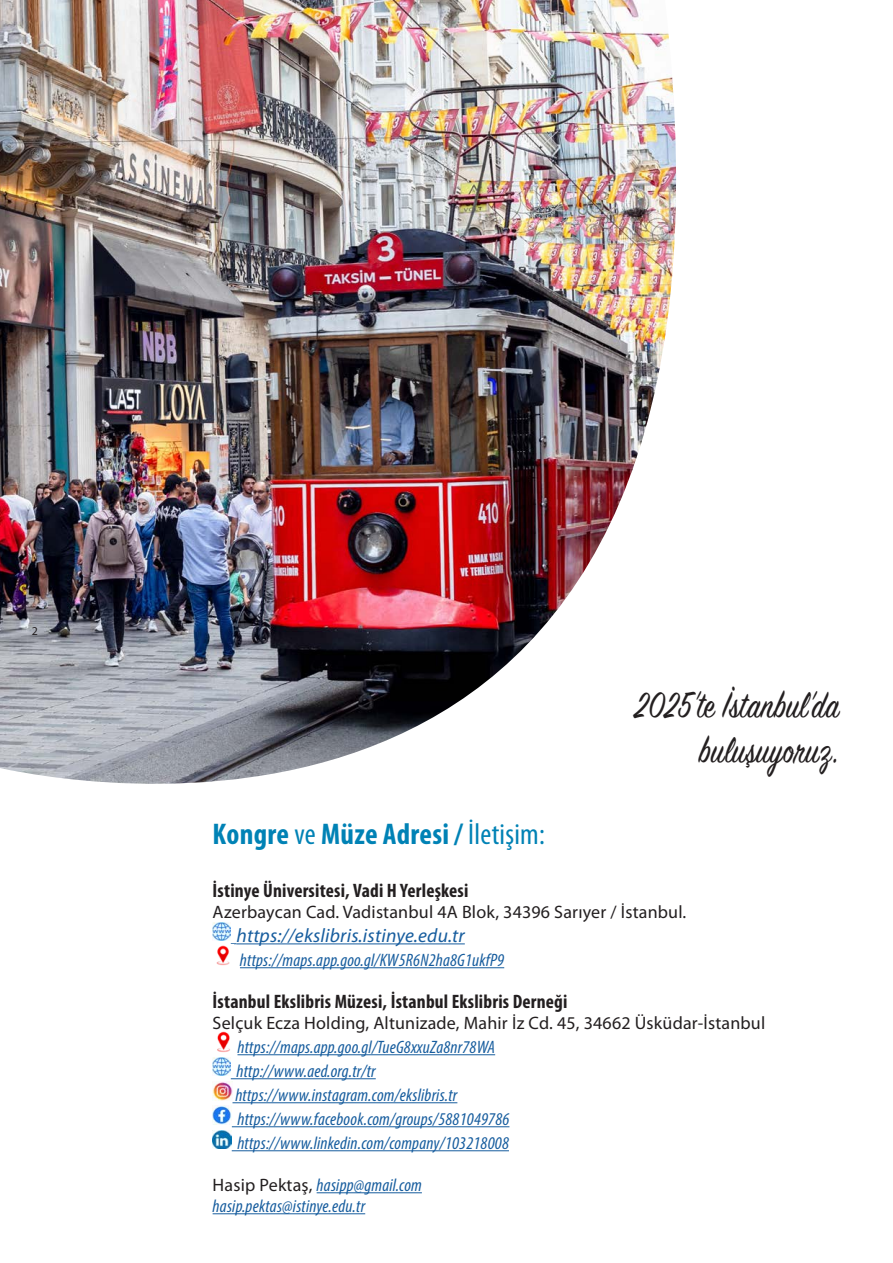
<style>
.page{position:relative;width:893px;height:1263px;background:#fff}
.page>*{position:absolute;margin:0;border:0;box-sizing:border-box;transform-origin:0 0}
.t1{font:40.5px/45px "Sign Painter House Script";letter-spacing:.02em;color:#231f20;text-align:right;scale:.8 1}
.t2{font:700 condensed 30px "Myriad Pro";letter-spacing:.01em;color:#0082b5}
.t3{font:700 condensed 19.5px "Myriad Pro";letter-spacing:.01em;color:#231f20}
.t4{font:italic 19.5px "Myriad Pro";letter-spacing:.01em;color:#175d9e}
.t5{font:italic condensed 18px "Myriad Pro";letter-spacing:.01em;color:#175d9e}
.t6{font:18px "Myriad Pro";letter-spacing:.01em;color:#231f20}
.t7{font:12px "Myriad Pro";color:#231f20}
.s1{font-weight:400}
.s2{font-style:normal;font-stretch:normal;color:#231f20}
</style>
<div class="page">
<hr style="left:236px;top:943px;width:229px;height:1px;background:#175d9e">
<hr style="left:240px;top:967px;width:264px;height:1px;background:#175d9e">
<hr style="left:237px;top:1054px;width:258px;height:1px;background:#175d9e">
<hr style="left:231px;top:1078px;width:145px;height:1px;background:#175d9e">
<hr style="left:232px;top:1102px;width:225px;height:1px;background:#175d9e">
<hr style="left:232px;top:1126px;width:277px;height:1px;background:#175d9e">
<hr style="left:232px;top:1150px;width:277px;height:1px;background:#175d9e">
<hr style="left:317px;top:1192px;width:105px;height:1px;background:#175d9e">
<hr style="left:213px;top:1213px;width:152px;height:1px;background:#175d9e">
<img style="left:213px;top:922px;width:18px;height:19px">
<img style="left:216px;top:945px;width:14px;height:20px">
<img style="left:217px;top:1031px;width:13px;height:21px">
<img style="left:213px;top:1057px;width:18px;height:19px">
<img style="left:213px;top:1081px;width:19px;height:20px">
<img style="left:213px;top:1105px;width:19px;height:20px">
<img style="left:213px;top:1130px;width:19px;height:19px">
<img style="left:0;top:0;width:676px;height:784px">
<p class="t7" style="left:32px;top:623px;width:8px">2</p>
<p class="t1" style="left:634px;top:686px;width:257px">2025’te İstanbul’da buluşuyoruz.</p>
<p class="t2" style="left:213px;top:816px;width:334px">Kongre <span class="s1">ve</span> Müze Adresi / <span class="s1">İletişim:</span></p>
<p class="t3" style="left:213px;top:878px;width:257px">İstinye Üniversitesi, Vadi H Yerleşkesi</p>
<p class="t6" style="left:213px;top:901px;width:475px">Azerbaycan Cad. Vadistanbul 4A Blok, 34396 Sarıyer / İstanbul.</p>
<p class="t4" style="left:236px;top:923px;width:230px">https://ekslibris.istinye.edu.tr</p>
<p class="t5" style="left:240px;top:949px;width:266px">https://maps.app.goo.gl/KW5R6N2ha8G1ukfP9</p>
<p class="t3" style="left:213px;top:989px;width:356px">İstanbul Ekslibris Müzesi, İstanbul Ekslibris Derneği</p>
<p class="t6" style="left:213px;top:1012px;width:554px">Selçuk Ecza Holding, Altunizade, Mahir İz Cd. 45, 34662 Üsküdar-İstanbul</p>
<p class="t5" style="left:237px;top:1036px;width:259px">https://maps.app.goo.gl/TueG8xxuZa8nr78WA</p>
<p class="t5" style="left:236px;top:1060px;width:141px">http://www.aed.org.tr/tr</p>
<p class="t5" style="left:235px;top:1084px;width:224px">https://www.instagram.com/ekslibris.tr</p>
<p class="t5" style="left:237px;top:1108px;width:273px">https://www.facebook.com/groups/5881049786</p>
<p class="t5" style="left:237px;top:1132px;width:273px">https://www.linkedin.com/company/103218008</p>
<p class="t5" style="left:213px;top:1174px;width:211px"><span class="s2">Hasip Pektaş,</span> hasipp@gmail.com</p>
<p class="t5" style="left:213px;top:1195px;width:154px">hasip.pektas@istinye.edu.tr</p>
</div>
